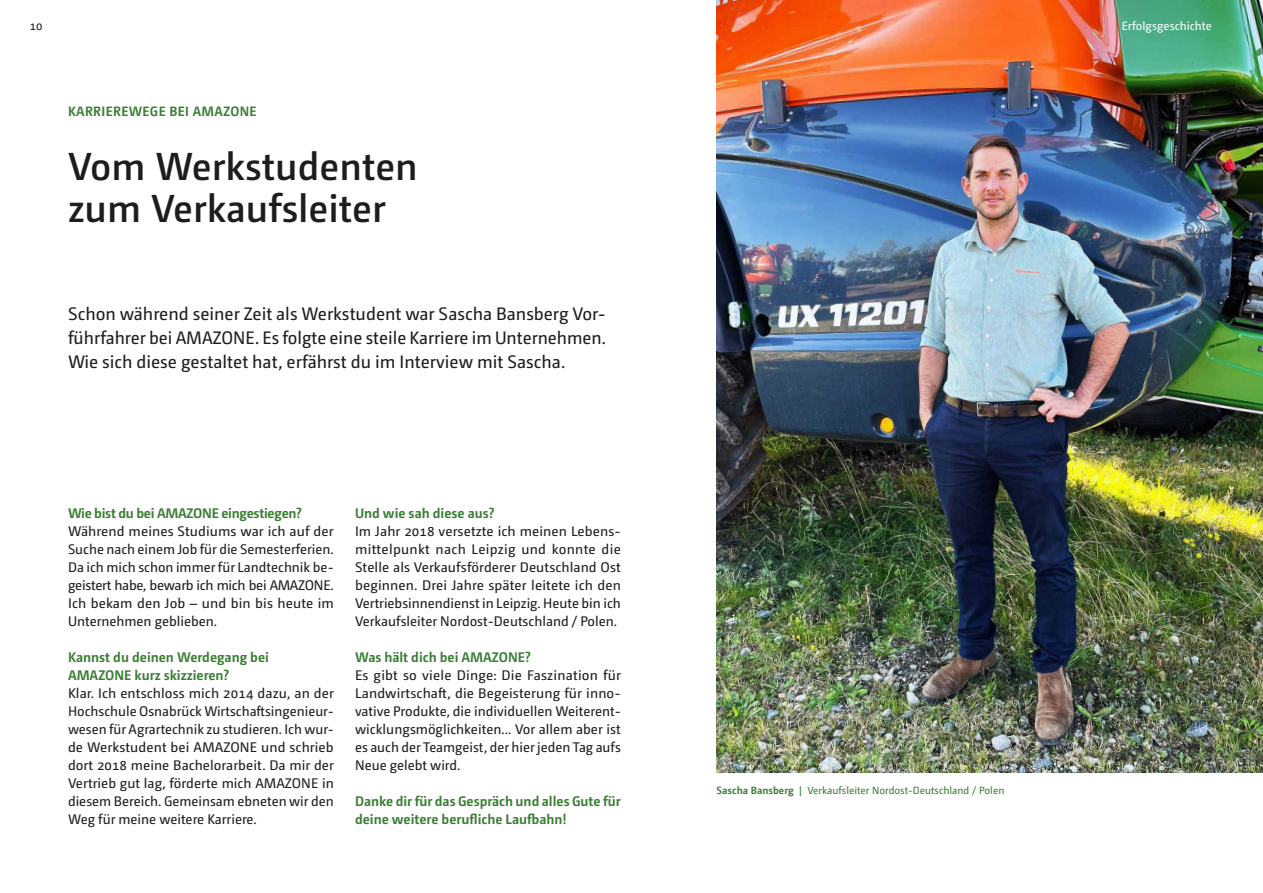
<style>
.page{position:relative;width:1263px;height:893px;background:#fff}
.page>*{position:absolute;margin:0;border:0;box-sizing:border-box;transform-origin:0 0}
.t1{font:600 39px/42px "Camingo Dos Pro";color:#1d1d1b}
.t2{font:18px/24px "Camingo Dos Pro";color:#1d1d1b;text-align:justify}
.t3{font:13.8px/18px "Camingo Dos Pro";color:#1d1d1b;text-align:justify}
.t4{font:700 13.8px/18px "Camingo Dos Pro";color:#3b7e34}
.t5{font:700 13.8px "Camingo Dos Pro";letter-spacing:-.02em;color:#3b7e34}
.t6{font:700 13.5px "Camingo Dos Pro";letter-spacing:.025em;color:#3b7e34}
.t7{font:12px "Camingo Dos Pro";color:#fff}
.t8{font:12px "Camingo Dos Pro";color:#1d1d1b}
.t9{font:10.5px "Camingo Dos Pro";color:#3b7e34}
.s1{font-weight:700}
</style>
<div class="page">
<img style="left:716px;top:0;width:547px;height:773px">
<p class="t8" style="left:30px;top:19px;width:14px">10</p>
<p class="t7" style="left:1122px;top:19px;width:92px">Erfolgsgeschichte</p>
<p class="t6" style="left:68px;top:103px;width:190px">KARRIEREWEGE BEI AMAZONE</p>
<h1 class="t1" style="left:68px;top:145px;width:351px">Vom Werkstudenten zum Verkaufsleiter</h1>
<h2 class="t2" style="left:68px;top:302px;width:539px">Schon während seiner Zeit als Werkstudent war Sascha Bansberg Vor&shy;führfahrer bei AMAZONE. Es folgte eine steile Karriere im Unternehmen.<br>Wie sich diese gestaltet hat, erfährst du im Interview mit Sascha.</h2>
<p class="t5" style="left:68px;top:505px;width:235px">Wie bist du bei AMAZONE eingestiegen?</p>
<p class="t3" style="left:68px;top:522px;width:267px">Während meines Studiums war ich auf der Suche nach einem Job für die Semesterferien.<br>Da ich mich schon immer für Landtechnik be&shy;geistert habe, bewarb ich mich bei AMAZONE.<br>Ich bekam den Job – und bin bis heute im Unternehmen geblieben.</p>
<p class="t4" style="left:68px;top:648px;width:202px">Kannst du deinen Werdegang bei<br>AMAZONE kurz skizzieren?</p>
<p class="t3" style="left:68px;top:684px;width:267px">Klar. Ich entschloss mich 2014 dazu, an der Hochschule Osnabrück Wirtschaftsingenieur&shy;wesen für Agrartechnik zu studieren. Ich wur&shy;de Werkstudent bei AMAZONE und schrieb dort 2018 meine Bachelorarbeit. Da mir der Vertrieb gut lag, förderte mich AMAZONE in diesem Bereich. Gemeinsam ebneten wir den Weg für meine weitere Karriere.</p>
<p class="t4" style="left:355px;top:504px;width:141px">Und wie sah diese aus?</p>
<p class="t3" style="left:355px;top:522px;width:267px">Im Jahr 2018 versetzte ich meinen Lebens&shy;mittelpunkt nach Leipzig und konnte die Stelle als Verkaufsförderer Deutschland Ost beginnen. Drei Jahre später leitete ich den Vertriebsinnendienst in Leipzig. Heute bin ich Verkaufsleiter Nordost-Deutschland / Polen.</p>
<p class="t4" style="left:355px;top:648px;width:177px">Was hält dich bei AMAZONE?</p>
<p class="t3" style="left:355px;top:666px;width:267px">Es gibt so viele Dinge: Die Faszination für Landwirtschaft, die Begeisterung für inno&shy;vative Produkte, die individuellen Weiterent&shy;wicklungsmöglichkeiten… Vor allem aber ist es auch der Teamgeist, der hier jeden Tag aufs Neue gelebt wird.</p>
<p class="t4" style="left:355px;top:792px;width:267px">Danke dir für das Gespräch und alles Gute für deine weitere berufliche Laufbahn!</p>
<p class="t9" style="left:716px;top:784px;width:289px"><span class="s1">Sascha Bansberg</span> | Verkaufsleiter Nordost-Deutschland / Polen</p>
</div>
